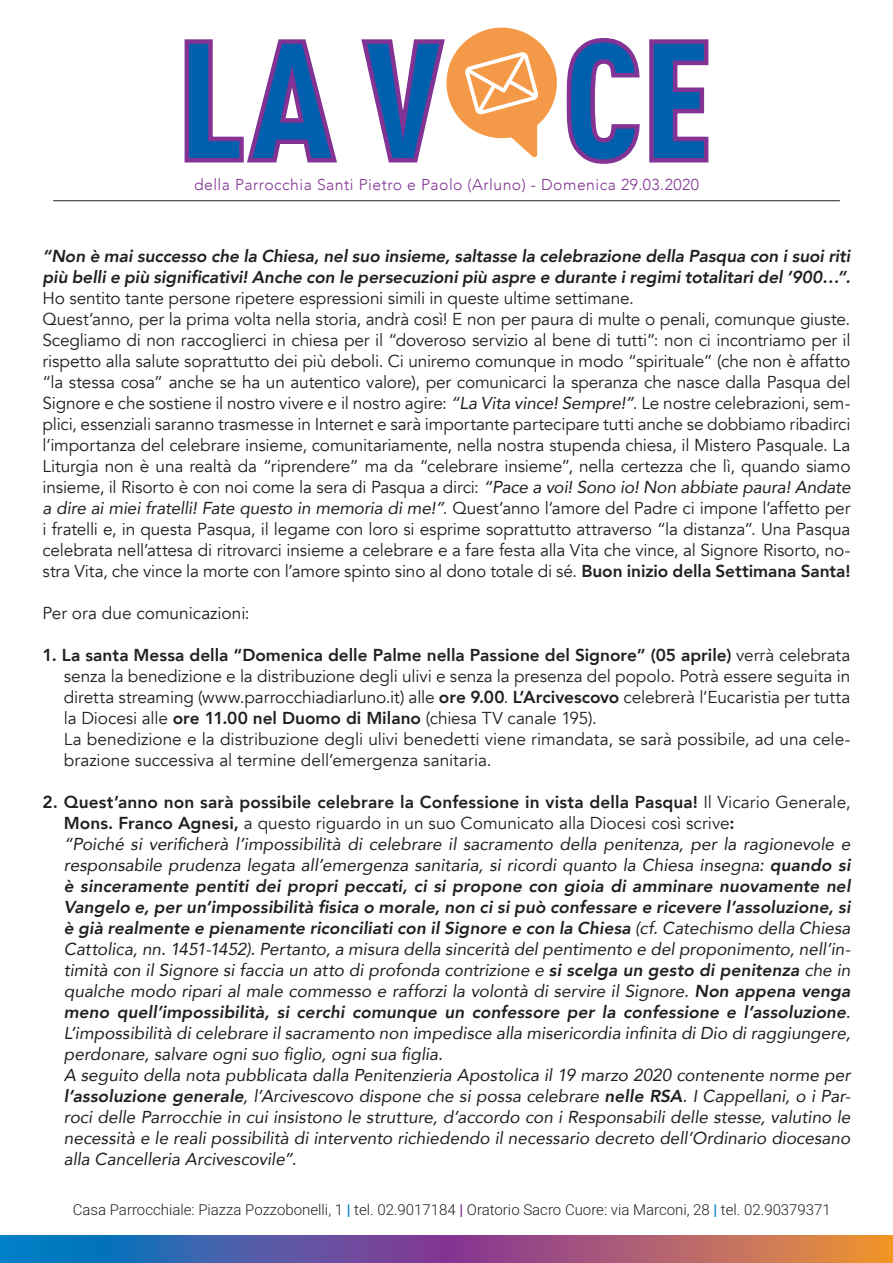
<style>
.page{position:relative;width:893px;height:1263px;background:#fff}
.page>*{position:absolute;margin:0;border:0;box-sizing:border-box;transform-origin:0 0}
.t1{font:17.25px/21px "Avenir";letter-spacing:-.01em;color:#231f20}
.t2{font:italic 17.25px/21px "Avenir";color:#231f20}
.t3{font:italic 800 17.25px/21px "Avenir";letter-spacing:-.005em;color:#231f20}
.t4{font:300 15.75px "Avenir";letter-spacing:.03em;color:#823394}
.t5{font:300 15px "Roboto";color:#231f20}
.s1{font-style:italic}
.s2{font-weight:800}
.s3{font-weight:800;font-style:normal}
.s4{font-style:normal}
.s5{font-weight:700;color:#0080c7}
.s6{font-weight:700;color:#823394}
</style>
<div class="page">
<hr style="left:53px;top:200px;width:787px;height:1px;background:#231f20">
<svg style="left:184px;top:39px;width:153px;height:124px"></svg>
<svg style="left:361px;top:28px;width:348px;height:136px"></svg>
<svg style="left:0;top:1235px;width:893px;height:28px;background:#7b628a"></svg>
<p class="t4" style="left:194px;top:175px;width:506px">della Parrocchia Santi Pietro e Paolo (Arluno) - Domenica 29.03.2020</p>
<p class="t3" style="left:43px;top:245px;width:809px">“Non è mai successo che la Chiesa, nel suo insieme, saltasse la celebrazione della Pasqua con i suoi riti più belli e più significativi! Anche con le persecuzioni più aspre e durante i regimi totalitari del ’900…”.</p>
<p class="t1" style="left:43px;top:288px;width:810px">Ho sentito tante persone ripetere espressioni simili in queste ultime settimane.<br>Quest’anno, per la prima volta nella storia, andrà così! E non per paura di multe o penali, comunque giuste.<br>Scegliamo di non raccoglierci in chiesa per il “doveroso servizio al bene di tutti”: non ci incontriamo per il rispetto alla salute soprattutto dei più deboli. Ci uniremo comunque in modo “spirituale” (che non è affatto “la stessa cosa” anche se ha un autentico valore), per comunicarci la speranza che nasce dalla Pasqua del Signore e che sostiene il nostro vivere e il nostro agire: <span class="s1">“La Vita vince! Sempre!”</span>. Le nostre celebrazioni, sem&shy;plici, essenziali saranno trasmesse in Internet e sarà importante partecipare tutti anche se dobbiamo ribadirci l’importanza del celebrare insieme, comunitariamente, nella nostra stupenda chiesa, il Mistero Pasquale. La Liturgia non è una realtà da “riprendere” ma da “celebrare insieme”, nella certezza che lì, quando siamo insieme, il Risorto è con noi come la sera di Pasqua a dirci: <span class="s1">“Pace a voi! Sono io! Non abbiate paura! Andate a dire ai miei fratelli! Fate questo in memoria di me!”</span>. Quest’anno l’amore del Padre ci impone l’affetto per i fratelli e, in questa Pasqua, il legame con loro si esprime soprattutto attraverso “la distanza”. Una Pasqua celebrata nell’attesa di ritrovarci insieme a celebrare e a fare festa alla Vita che vince, al Signore Risorto, no&shy;stra Vita, che vince la morte con l’amore spinto sino al dono totale di sé. <span class="s2">Buon inizio della Settimana Santa!</span></p>
<p class="t1" style="left:43px;top:603px;width:209px">Per ora due comunicazioni:</p>
<p class="t1" style="left:64px;top:645px;width:788px;text-indent:-21px"><span class="s2">1. La santa Messa della “Domenica delle Palme nella Passione del Signore” (05 aprile)</span> verrà celebrata senza la benedizione e la distribuzione degli ulivi e senza la presenza del popolo. Potrà essere seguita in diretta streaming (www.parrocchiadiarluno.it) alle <span class="s2">ore 9.00</span>. <span class="s2">L’Arcivescovo</span> celebrerà l’Eucaristia per tutta la Diocesi alle <span class="s2">ore 11.00 nel Duomo di Milano</span> (chiesa TV canale 195).<br>La benedizione e la distribuzione degli ulivi benedetti viene rimandata, se sarà possibile, ad una cele&shy;brazione successiva al termine dell’emergenza sanitaria.</p>
<p class="t2" style="left:64px;top:791px;width:788px;text-indent:-21px"><span class="s3">2. Quest’anno non sarà possibile celebrare la Confessione in vista della Pasqua!</span> <span class="s4">Il Vicario Generale, </span><span class="s3">Mons. Franco Agnesi,</span> <span class="s4">a questo riguardo in un suo Comunicato alla Diocesi così scrive</span><span class="s3">:<br></span>“Poiché si verificherà l’impossibilità di celebrare il sacramento della penitenza, per la ragionevole e responsabile prudenza legata all’emergenza sanitaria, si ricordi quanto la Chiesa insegna: <span class="s2">quando si è sinceramente pentiti dei propri peccati, ci si propone con gioia di amminare nuovamente nel Vangelo e, per un’impossibilità fisica o morale, non ci si può confessare e ricevere l’assoluzione, si è già realmente e pienamente riconciliati con il Signore e con la Chiesa</span> (cf. Catechismo della Chiesa Cattolica, nn. 1451-1452). Pertanto, a misura della sincerità del pentimento e del proponimento, nell’in&shy;timità con il Signore si faccia un atto di profonda contrizione e <span class="s2">si scelga un gesto di penitenza</span> che in qualche modo ripari al male commesso e rafforzi la volontà di servire il Signore. <span class="s2">Non appena venga meno quell’impossibilità, si cerchi comunque un confessore per la confessione e l’assoluzione</span>.<br>L’impossibilità di celebrare il sacramento non impedisce alla misericordia infinita di Dio di raggiungere, perdonare, salvare ogni suo figlio, ogni sua figlia.<br>A seguito della nota pubblicata dalla Penitenzieria Apostolica il 19 marzo 2020 contenente norme per <span class="s2">l’assoluzione generale</span>, l’Arcivescovo dispone che si possa celebrare <span class="s2">nelle RSA</span>. I Cappellani, o i Par&shy;roci delle Parrocchie in cui insistono le strutture, d’accordo con i Responsabili delle stesse, valutino le necessità e le reali possibilità di intervento richiedendo il necessario decreto dell’Ordinario diocesano alla Cancelleria Arcivescovile”.</p>
<p class="t5" style="left:73px;top:1199px;width:760px">Casa Parrocchiale: Piazza Pozzobonelli, 1 <span class="s5">|</span> tel. 02.9017184 <span class="s6">|</span> Oratorio Sacro Cuore: via Marconi, 28 <span class="s5">|</span> tel. 02.90379371</p>
</div>
